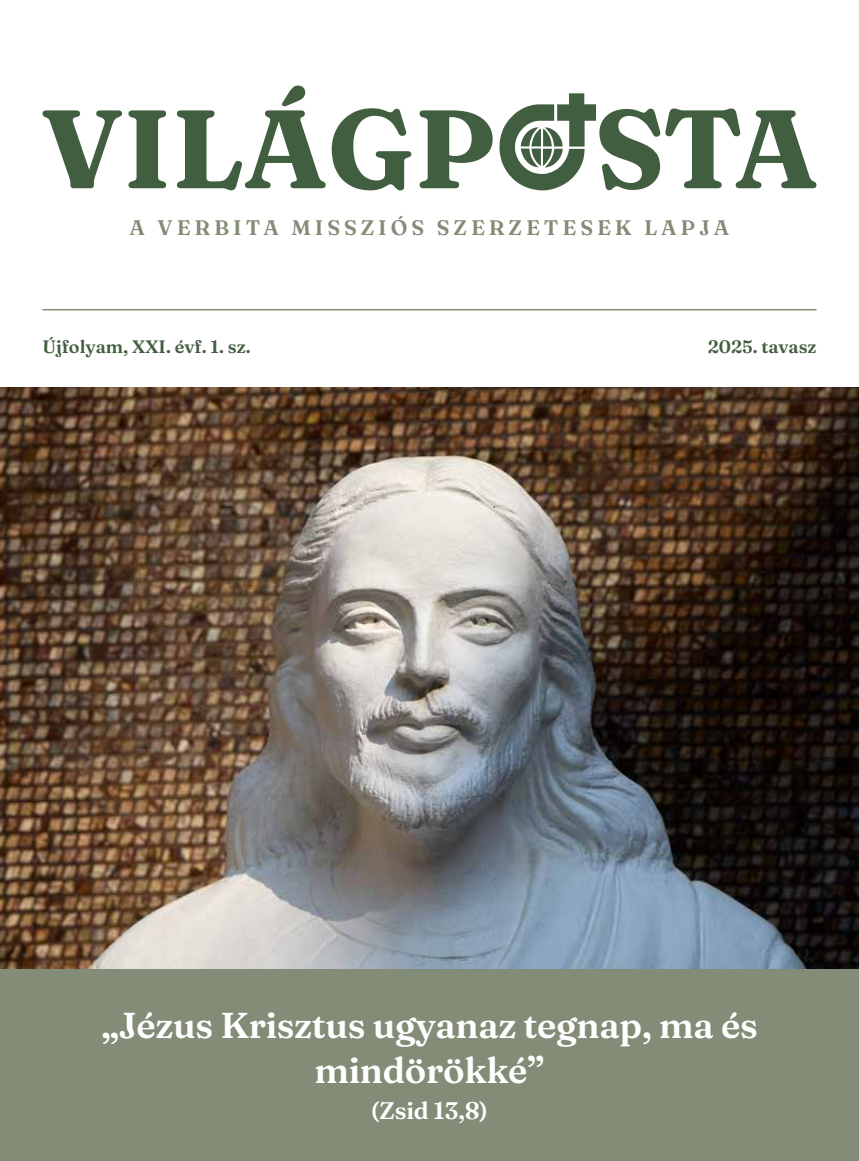
<style>
.page{position:relative;width:859px;height:1161px;background:#fff}
.page>*{position:absolute;margin:0;border:0;box-sizing:border-box;transform-origin:0 0}
.t1{font:900 36px/45px "Fraunces 9 pt";letter-spacing:-.01em;color:#fff;text-align:center}
.t2{font:900 24px "Fraunces 9 pt";letter-spacing:-.01em;color:#fff}
.t3{font:900 21px "Fraunces 9 pt";letter-spacing:.185em;color:#838c77}
.t4{font:900 18px "Fraunces 9 pt";color:#425e40}
</style>
<div class="page">
<img style="left:0;top:387px;width:859px;height:582px">
<hr style="left:43px;top:309px;width:773px;height:1px;background:#838c77">
<svg style="left:43px;top:110px;width:79px;height:78px"></svg>
<svg style="left:128px;top:110px;width:38px;height:78px"></svg>
<svg style="left:177px;top:85px;width:149px;height:105px"></svg>
<svg style="left:332px;top:108px;width:79px;height:82px"></svg>
<svg style="left:420px;top:110px;width:73px;height:78px"></svg>
<svg style="left:499px;top:93px;width:317px;height:97px"></svg>
<div style="left:0;top:969px;width:859px;height:192px;background:#838c77"></div>
<p class="t3" style="left:130px;top:212px;width:601px">A VERBITA MISSZIÓS SZERZETESEK LAPJA</p>
<p class="t4" style="left:43px;top:333px;width:210px">Újfolyam, XXI. évf. 1. sz.</p>
<p class="t4" style="left:708px;top:333px;width:110px">2025. tavasz</p>
<p class="t1" style="left:101px;top:1001px;width:658px">„Jézus Krisztus ugyanaz tegnap, ma és mindörökké”</p>
<p class="t2" style="left:371px;top:1092px;width:119px">(Zsid 13,8)</p>
</div>
